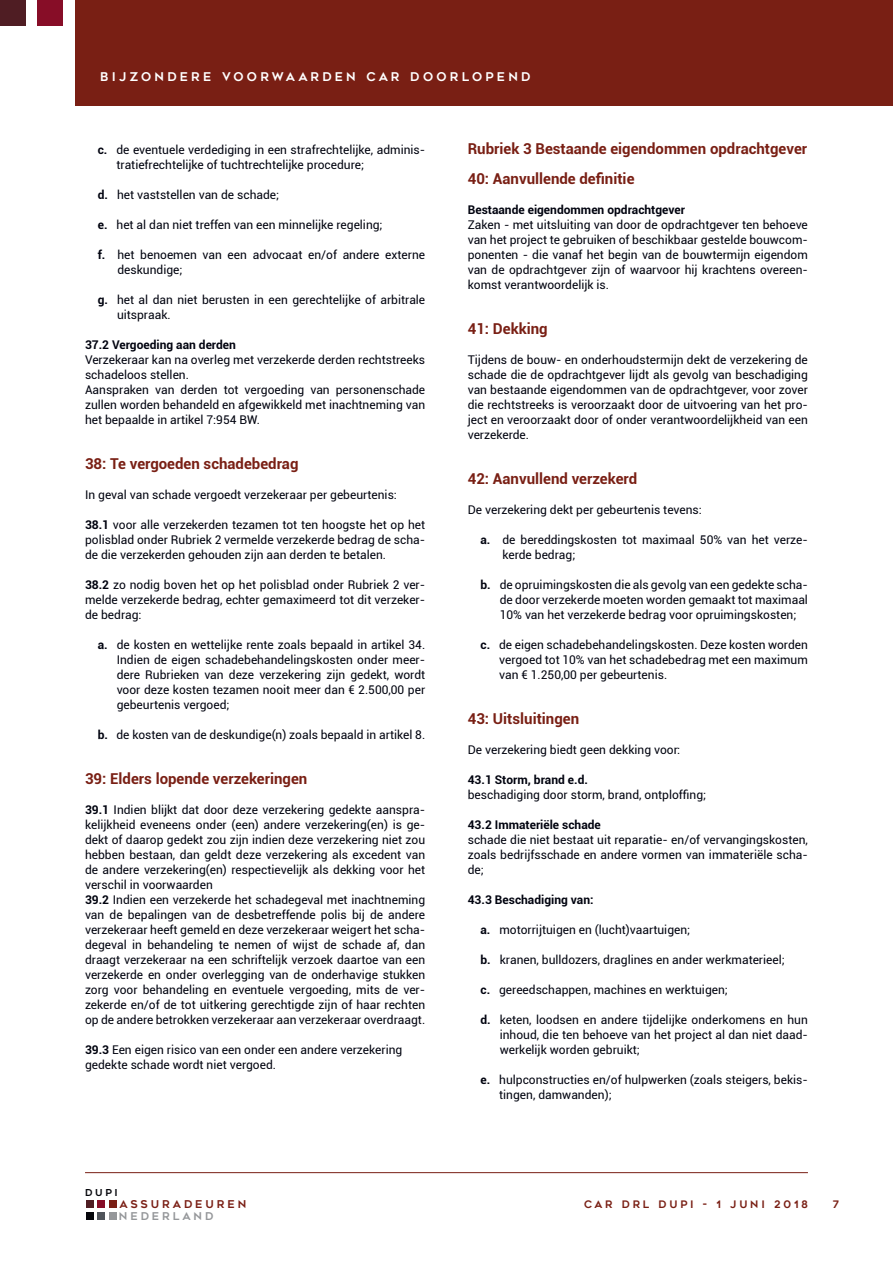
<style>
.page{position:relative;width:893px;height:1263px;background:#fff}
.page>*{position:absolute;margin:0;border:0;box-sizing:border-box;transform-origin:0 0}
.t1{font:700 15px/30px "Roboto";color:#791f14}
.t2{font:12px/15px "Roboto";color:#00030f;text-align:justify}
.t3{font:700 12px "Roboto";color:#00030f}
.t4{font:12px "Geometos";letter-spacing:.275em;color:#fff}
.t5{font:10.8px "Geometos";letter-spacing:.275em;color:#7a1f15}
.t6{font:10.8px "Geometos";letter-spacing:.275em;color:#95979a}
.t7{font:10.35px "Geometos";letter-spacing:.275em;color:#791f14}
.t8{font:9.6px "Geometos";color:#05060b}
.s1{font-weight:700}
</style>
<div class="page">
<div style="left:0;top:0;width:25px;height:25px;background:#4f1d23"></div>
<div style="left:38px;top:0;width:25px;height:25px;background:#870d27"></div>
<div style="left:75px;top:0;width:818px;height:106px;background:#791f14"></div>
<hr style="left:85px;top:1172px;width:723px;height:1px;background:#791f14">
<div style="left:86px;top:1212px;width:8px;height:7px;background:#05060b"></div>
<div style="left:97px;top:1212px;width:8px;height:7px;background:#50545b"></div>
<div style="left:109px;top:1212px;width:8px;height:7px;background:#95979a"></div>
<div style="left:86px;top:1200px;width:8px;height:8px;background:#4f1d23"></div>
<div style="left:97px;top:1200px;width:8px;height:8px;background:#870d27"></div>
<div style="left:109px;top:1200px;width:8px;height:8px;background:#7a1f15"></div>
<p class="t4" style="left:100px;top:70px;width:432px">BIJZONDERE VOORWAARDEN CAR DOORLOPEND</p>
<p class="t2" style="left:116px;top:142px;width:310px;text-indent:-19px"><span class="s1">c.</span> de eventuele verdediging in een strafrechtelijke, adminis&shy;tratiefrechtelijke of tuchtrechtelijke procedure;</p>
<p class="t2" style="left:98px;top:187px;width:183px"><span class="s1">d.</span> het vaststellen van de schade;</p>
<p class="t2" style="left:98px;top:217px;width:286px"><span class="s1">e.</span> het al dan niet treffen van een minnelijke regeling;</p>
<p class="t2" style="left:117px;top:247px;width:309px;text-indent:-20px"><span class="s1">f.</span> het benoemen van een advocaat en/of andere externe deskundige;</p>
<p class="t2" style="left:117px;top:292px;width:310px;text-indent:-19px"><span class="s1">g.</span> het al dan niet berusten in een gerechtelijke of arbitrale uitspraak.</p>
<p class="t3" style="left:85px;top:336px;width:152px">37.2 Vergoeding aan derden</p>
<p class="t2" style="left:85px;top:352px;width:342px;text-align:left">Verzekeraar kan na overleg met verzekerde derden rechtstreeks schadeloos stellen.<br>Aanspraken van derden tot vergoeding van personenschade zullen worden behandeld en afgewikkeld met inachtneming van het bepaalde in artikel 7:954 BW.</p>
<p class="t1" style="left:85px;top:448px;width:215px">38: Te vergoeden schadebedrag</p>
<p class="t2" style="left:85px;top:487px;width:313px">In geval van schade vergoedt verzekeraar per gebeurtenis:</p>
<p class="t2" style="left:85px;top:517px;width:342px"><span class="s1">38.1</span> voor alle verzekerden tezamen tot ten hoogste het op het polisblad onder Rubriek 2 vermelde verzekerde bedrag de scha&shy;de die verzekerden gehouden zijn aan derden te betalen.</p>
<p class="t2" style="left:85px;top:577px;width:342px"><span class="s1">38.2</span> zo nodig boven het op het polisblad onder Rubriek 2 ver&shy;melde verzekerde bedrag, echter gemaximeerd tot dit verzeker&shy;de bedrag:</p>
<p class="t2" style="left:117px;top:637px;width:310px;text-indent:-19px"><span class="s1">a.</span> de kosten en wettelijke rente zoals bepaald in artikel 34.<br>Indien de eigen schadebehandelingskosten onder meer&shy;dere Rubrieken van deze verzekering zijn gedekt, wordt voor deze kosten tezamen nooit meer dan € 2.500,00 per gebeurtenis vergoed;</p>
<p class="t2" style="left:98px;top:727px;width:329px"><span class="s1">b.</span> de kosten van de deskundige(n) zoals bepaald in artikel 8.</p>
<p class="t1" style="left:85px;top:763px;width:224px">39: Elders lopende verzekeringen</p>
<p class="t2" style="left:85px;top:802px;width:342px;text-align:left"><span class="s1">39.1</span> Indien blijkt dat door deze verzekering gedekte aanspra&shy;kelijkheid eveneens onder (een) andere verzekering(en) is ge&shy;dekt of daarop gedekt zou zijn indien deze verzekering niet zou hebben bestaan, dan geldt deze verzekering als excedent van de andere verzekering(en) respectievelijk als dekking voor het verschil in voorwaarden<br><span class="s1">39.2</span> Indien een verzekerde het schadegeval met inachtneming van de bepalingen van de desbetreffende polis bij de andere verzekeraar heeft gemeld en deze verzekeraar weigert het scha&shy;degeval in behandeling te nemen of wijst de schade af, dan draagt verzekeraar na een schriftelijk verzoek daartoe van een verzekerde en onder overlegging van de onderhavige stukken zorg voor behandeling en eventuele vergoeding, mits de ver&shy;zekerde en/of de tot uitkering gerechtigde zijn of haar rechten op de andere betrokken verzekeraar aan verzekeraar overdraagt.</p>
<p class="t2" style="left:85px;top:1042px;width:319px"><span class="s1">39.3</span> Een eigen risico van een onder een andere verzekering gedekte schade wordt niet vergoed.</p>
<p class="t8" style="left:85px;top:1187px;width:34px">DUPI</p>
<p class="t1" style="left:468px;top:133px;width:341px">Rubriek 3 Bestaande eigendommen opdrachtgever<br>40: Aanvullende definitie</p>
<p class="t3" style="left:468px;top:201px;width:219px">Bestaande eigendommen opdrachtgever</p>
<p class="t2" style="left:468px;top:217px;width:342px">Zaken - met uitsluiting van door de opdrachtgever ten behoeve van het project te gebruiken of beschikbaar gestelde bouwcom&shy;ponenten - die vanaf het begin van de bouwtermijn eigendom van de opdrachtgever zijn of waarvoor hij krachtens overeen&shy;komst verantwoordelijk is.</p>
<p class="t1" style="left:468px;top:313px;width:81px">41: Dekking</p>
<p class="t2" style="left:468px;top:352px;width:342px">Tijdens de bouw- en onderhoudstermijn dekt de verzekering de schade die de opdrachtgever lijdt als gevolg van beschadiging van bestaande eigendommen van de opdrachtgever, voor zover die rechtstreeks is veroorzaakt door de uitvoering van het pro&shy;ject en veroorzaakt door of onder verantwoordelijkheid van een verzekerde.</p>
<p class="t1" style="left:468px;top:463px;width:171px">42: Aanvullend verzekerd</p>
<p class="t2" style="left:468px;top:502px;width:236px">De verzekering dekt per gebeurtenis tevens:</p>
<p class="t2" style="left:502px;top:532px;width:307px;text-indent:-22px"><span class="s1">a.</span> de bereddingskosten tot maximaal 50% van het verze&shy;kerde bedrag;</p>
<p class="t2" style="left:500px;top:577px;width:310px;text-indent:-19px"><span class="s1">b.</span> de opruimingskosten die als gevolg van een gedekte scha&shy;de door verzekerde moeten worden gemaakt tot maximaal 10% van het verzekerde bedrag voor opruimingskosten;</p>
<p class="t2" style="left:499px;top:637px;width:310px;text-indent:-19px"><span class="s1">c.</span> de eigen schadebehandelingskosten. Deze kosten worden vergoed tot 10% van het schadebedrag met een maximum van € 1.250,00 per gebeurtenis.</p>
<p class="t1" style="left:468px;top:703px;width:113px">43: Uitsluitingen</p>
<p class="t2" style="left:468px;top:742px;width:214px">De verzekering biedt geen dekking voor:</p>
<p class="t3" style="left:468px;top:771px;width:122px">43.1 Storm, brand e.d.</p>
<p class="t2" style="left:468px;top:787px;width:240px">beschadiging door storm, brand, ontploffing;</p>
<p class="t3" style="left:468px;top:816px;width:135px">43.2 Immateriële schade</p>
<p class="t2" style="left:468px;top:832px;width:342px">schade die niet bestaat uit reparatie- en/of vervangingskosten, zoals bedrijfsschade en andere vormen van immateriële scha&shy;de;</p>
<p class="t3" style="left:468px;top:891px;width:127px">43.3 Beschadiging van:</p>
<p class="t2" style="left:480px;top:922px;width:211px"><span class="s1">a.</span> motorrijtuigen en (lucht)vaartuigen;</p>
<p class="t2" style="left:480px;top:952px;width:306px"><span class="s1">b.</span> kranen, bulldozers, draglines en ander werkmaterieel;</p>
<p class="t2" style="left:480px;top:982px;width:249px"><span class="s1">c.</span> gereedschappen, machines en werktuigen;</p>
<p class="t2" style="left:500px;top:1012px;width:310px;text-indent:-19px"><span class="s1">d.</span> keten, loodsen en andere tijdelijke onderkomens en hun inhoud, die ten behoeve van het project al dan niet daad&shy;werkelijk worden gebruikt;</p>
<p class="t2" style="left:499px;top:1072px;width:310px;text-indent:-19px"><span class="s1">e.</span> hulpconstructies en/of hulpwerken (zoals steigers, bekis&shy;tingen, damwanden);</p>
<p class="t5" style="left:120px;top:1198px;width:128px">ASSURADEUREN</p>
<p class="t7" style="left:584px;top:1199px;width:225px">CAR DRL DUPI - 1 JUNI 2018</p>
<p class="t7" style="left:833px;top:1199px;width:8px">7</p>
<p class="t6" style="left:119px;top:1209px;width:96px">NEDERLAND</p>
</div>
